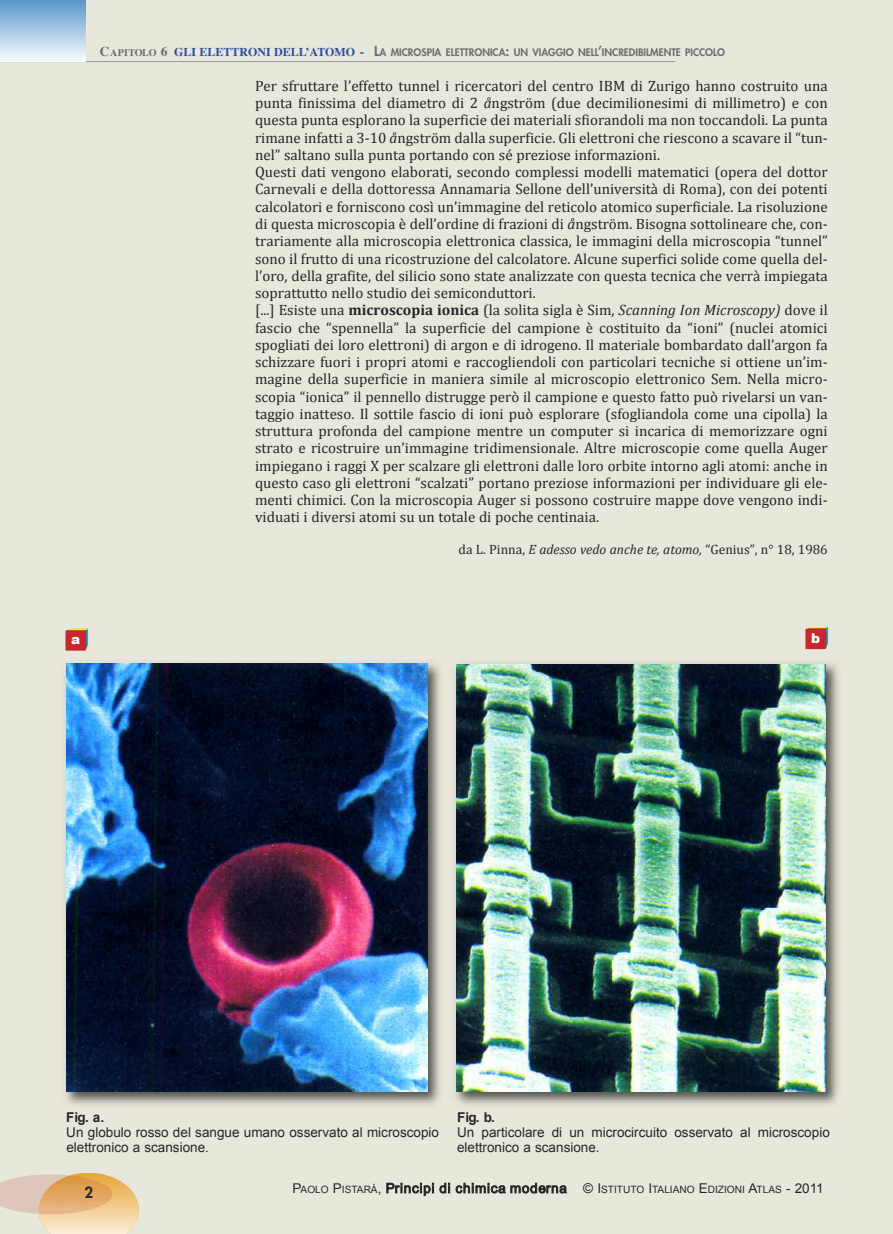
<style>
.page{position:relative;width:893px;height:1234px;background:#fff}
.page>*{position:absolute;margin:0;border:0;box-sizing:border-box;transform-origin:0 0}
.t1{font:15px/17.2px "Cambria";color:#272627}
.t2{font:800 15px "Futura";color:#272627}
.t3{font:13.5px/15px "Arial";color:#272627}
.t4{font:13.5px "Arial";letter-spacing:.055em;color:#272627}
.t5{font:13.5px "Cambria";color:#272627}
.t6{font:700 13.5px "Arial";letter-spacing:-.03em;color:#272627}
.t7{font:900 13.5px "Arial";color:#fff}
.t8{font:800 10.2px "Futura";color:#6d6e71}
.s1{font-family:"Times";font-weight:700;font-size:13.5px}
.s2{font-family:"Times";font-weight:700}
.s3{font-family:"Times";font-weight:700;font-size:12px;color:#2d4f9f}
.s4{font-family:"Times";font-weight:700;font-size:13.5px;color:#2d4f9f}
.s5{font-size:13.5px}
.s6{font-style:italic}
.s7{font-weight:700}
.s8{font-size:10.2px}
</style>
<div class="page">
<div style="left:0;top:0;width:893px;height:1233px;background:#e8e7dc"></div>
<hr style="left:0;top:61px;width:675px;height:1px;background:#919396">
<div style="left:0;top:0;width:86px;height:61px;background:linear-gradient(to bottom,#5a96cb,#f7fafd)"></div>
<svg style="left:0;top:1172px;width:139px;height:61px"></svg>
<img style="left:39px;top:1175px;width:73px;height:38px">
<img style="left:65px;top:628px;width:23px;height:22px">
<img style="left:65px;top:663px;width:376px;height:443px">
<img style="left:66px;top:663px;width:361px;height:427px">
<img style="left:455px;top:663px;width:384px;height:443px">
<img style="left:456px;top:664px;width:369px;height:427px">
<img style="left:805px;top:627px;width:23px;height:22px">
<p class="t8" style="left:100px;top:47px;width:627px"><span class="s1">C</span><span class="s2">APITOLO</span> <span class="s1">6</span> <span class="s3">GLI ELETTRONI DELL’ATOMO</span> <span class="s4">-</span> <span class="s5">L</span>A MICROSPIA ELETTRONICA<span class="s5">:</span> UN VIAGGIO NELL<span class="s5">’</span>INCREDIBILMENTE PICCOLO</p>
<p class="t7" style="left:71px;top:629px;width:11px">a</p>
<p class="t1" style="left:255px;top:77px;width:574px">Per sfruttare l’effetto tunnel i ricercatori del centro IBM di Zurigo hanno costruito una punta finissima del diametro di 2 <span class="s6">å</span>ngström (due decimilionesimi di millimetro) e con questa punta esplorano la superficie dei materiali sfiorandoli ma non toccandoli. La punta rimane infatti a 3-10 <span class="s6">å</span>ngström dalla superficie. Gli elettroni che riescono a scavare il “tun&shy;nel” saltano sulla punta portando con sé preziose informazioni.<br>Questi dati vengono elaborati, secondo complessi modelli matematici (opera del dottor Carnevali e della dottoressa Annamaria Sellone dell’università di Roma), con dei potenti calcolatori e forniscono così un’immagine del reticolo atomico superficiale. La risoluzione di questa microscopia è dell’ordine di frazioni di <span class="s6">å</span>ngström. Bisogna sottolineare che, con&shy;trariamente alla microscopia elettronica classica, le immagini della microscopia “tunnel” sono il frutto di una ricostruzione del calcolatore. Alcune superfici solide come quella del&shy;l’oro, della grafite, del silicio sono state analizzate con questa tecnica che verrà impiegata soprattutto nello studio dei semiconduttori.<br>[...] Esiste una <span class="s7">microscopia ionica</span> (la solita sigla è Sim, <span class="s6">Scanning Ion Microscopy)</span> dove il fascio che “spennella” la superficie del campione è costituito da “ioni” (nuclei atomici spogliati dei loro elettroni) di argon e di idrogeno. Il materiale bombardato dall’argon fa schizzare fuori i propri atomi e raccogliendoli con particolari tecniche si ottiene un’im&shy;magine della superficie in maniera simile al microscopio elettronico Sem. Nella micro&shy;scopia “ionica” il pennello distrugge però il campione e questo fatto può rivelarsi un van&shy;taggio inatteso. Il sottile fascio di ioni può esplorare (sfogliandola come una cipolla) la struttura profonda del campione mentre un computer si incarica di memorizzare ogni strato e ricostruire un’immagine tridimensionale. Altre microscopie come quella Auger impiegano i raggi X per scalzare gli elettroni dalle loro orbite intorno agli atomi: anche in questo caso gli elettroni “scalzati” portano preziose informazioni per individuare gli ele&shy;menti chimici. Con la microscopia Auger si possono costruire mappe dove vengono indi&shy;viduati i diversi atomi su un totale di poche centinaia.</p>
<p class="t5" style="left:459px;top:541px;width:371px">da L. Pinna, <span class="s6">E adesso vedo anche te, atomo,</span> “Genius”, n° 18, 1986</p>
<p class="t7" style="left:811px;top:628px;width:11px">b</p>
<p class="t6" style="left:66px;top:1109px;width:39px">Fig. a.</p>
<p class="t3" style="left:66px;top:1124px;width:374px">un globulo rosso del sangue umano osservato al microscopio elettronico a scansione.</p>
<p class="t6" style="left:457px;top:1109px;width:39px">Fig. b.</p>
<p class="t3" style="left:457px;top:1124px;width:374px">un particolare di un microcircuito osservato al microscopio elettronico a scansione.</p>
<p class="t2" style="left:84px;top:1185px;width:10px">2</p>
<p class="t4" style="left:292px;top:1180px;width:533px">P<span class="s8">aolo</span> P<span class="s8">istarà</span>, Principi di chimica moderna © i<span class="s8">stituto</span> i<span class="s8">taliano</span> E<span class="s8">dizioni</span> a<span class="s8">tlas</span> - 2011</p>
</div>
